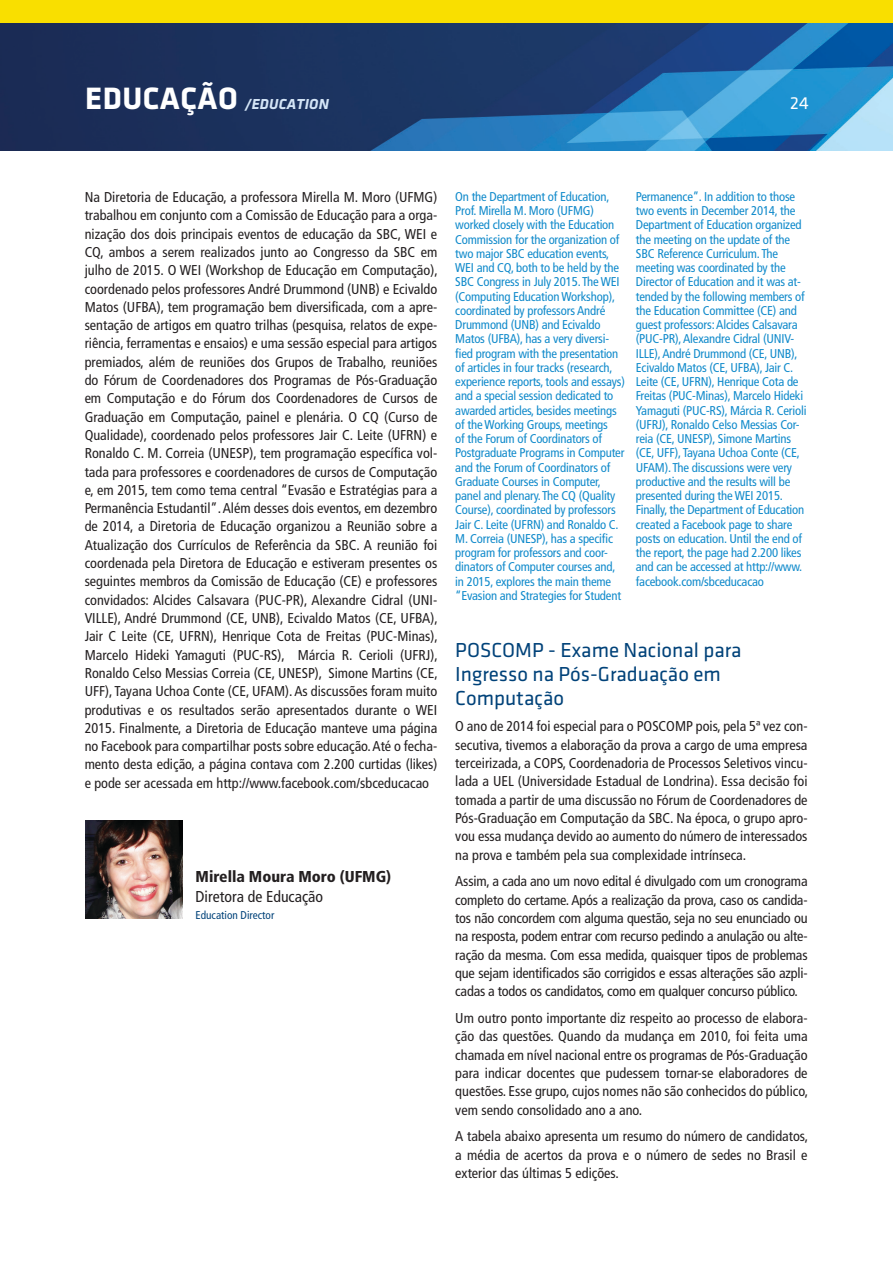
<style>
.page{position:relative;width:893px;height:1263px;background:#fff}
.page>*{position:absolute;margin:0;border:0;box-sizing:border-box;transform-origin:0 0}
.Sub1{font:21px/24px "Klavika";color:#004279}
.t1{font:18px "Klavika";color:#fff}
.Nome{font:900 condensed 15.75px "Frutiger LT Std";color:#231f20}
.Cargo{font:condensed 15.75px "Frutiger LT Std";color:#231f20}
.SECAO{font:15px "Klavika Bold Bold Italic OSF";letter-spacing:.015em;color:#d4e5f6}
.Padrão{font:condensed 14.25px/18.3px "Frutiger LT Std";color:#231f20;text-align:justify}
.Traduzido{font:condensed 12.75px/14.2px "Frutiger LT Std";letter-spacing:-.015em;color:#108acb}
.Cargo_traduçao{font:condensed 11.25px "Frutiger LT Std";color:#004279}
.s1{font-family:"Klavika";font-weight:700;font-size:32.1px;color:#fff}
</style>
<div class="page">
<img style="left:0;top:23px;width:893px;height:127px">
<div style="left:0;top:0;width:893px;height:23px;background:#f9df00"></div>
<img style="left:85px;top:821px;width:98px;height:97px">
<p class="SECAO" style="left:85px;top:96px;width:245px"><span class="s1">EDUCAÇÃO</span> /EDUCATION</p>
<p class="t1" style="left:790px;top:94px;width:20px">24</p>
<p class="Padrão" style="left:85px;top:188px;width:355px">Na Diretoria de Educação, a professora Mirella M. Moro (UFMG) trabalhou em conjunto com a Comissão de Educação para a orga&shy;nização dos dois principais eventos de educação da SBC, WEI e CQ, ambos a serem realizados junto ao Congresso da SBC em julho de 2015. O WEI (Workshop de Educação em Computação), coordenado pelos professores André Drummond (UNB) e Ecivaldo Matos (UFBA), tem programação bem diversificada, com a apre&shy;sentação de artigos em quatro trilhas (pesquisa, relatos de expe&shy;riência, ferramentas e ensaios) e uma sessão especial para artigos premiados, além de reuniões dos Grupos de Trabalho, reuniões do Fórum de Coordenadores dos Programas de Pós-Graduação em Computação e do Fórum dos Coordenadores de Cursos de Graduação em Computação, painel e plenária. O CQ (Curso de Qualidade), coordenado pelos professores Jair C. Leite (UFRN) e Ronaldo C. M. Correia (UNESP), tem programação específica vol&shy;tada para professores e coordenadores de cursos de Computação e, em 2015, tem como tema central “Evasão e Estratégias para a Permanência Estudantil”. Além desses dois eventos, em dezembro de 2014, a Diretoria de Educação organizou a Reunião sobre a Atualização dos Currículos de Referência da SBC. A reunião foi coordenada pela Diretora de Educação e estiveram presentes os seguintes membros da Comissão de Educação (CE) e professores convidados: Alcides Calsavara (PUC-PR), Alexandre Cidral (UNI-VILLE), André Drummond (CE, UNB), Ecivaldo Matos (CE, UFBA), Jair C Leite (CE, UFRN), Henrique Cota de Freitas (PUC-Minas), Marcelo Hideki Yamaguti (PUC-RS), Márcia R. Cerioli (UFRJ), Ronaldo Celso Messias Correia (CE, UNESP), Simone Martins (CE, UFF), Tayana Uchoa Conte (CE, UFAM). As discussões foram muito produtivas e os resultados serão apresentados durante o WEI 2015. Finalmente, a Diretoria de Educação manteve uma página no Facebook para compartilhar posts sobre educação. Até o fecha&shy;mento desta edição, a página contava com 2.200 curtidas (likes) e pode ser acessada em http://www.facebook.com/sbceducacao</p>
<p class="Nome" style="left:196px;top:867px;width:197px">Mirella Moura Moro (UFMG)</p>
<p class="Cargo" style="left:196px;top:887px;width:129px">Diretora de Educação</p>
<p class="Cargo_traduçao" style="left:196px;top:908px;width:80px">Education Director</p>
<p class="Traduzido" style="left:455px;top:189px;width:171px">On the Department of Education, Prof. Mirella M. Moro (UFMG) worked closely with the Education Commission for the organization of two major SBC education events, WEI and CQ, both to be held by the SBC Congress in July 2015. The WEI (Computing Education Workshop), coordinated by professors André Drummond (UNB) and Ecivaldo Matos (UFBA), has a very diversi&shy;fied program with the presentation of articles in four tracks (research, experience reports, tools and essays) and a special session dedicated to awarded articles, besides meetings of the Working Groups, meetings<br>of the Forum of Coordinators of Postgraduate Programs in Computer and the Forum of Coordinators of Graduate Courses in Computer, panel and plenary. The CQ (Quality Course), coordinated by professors Jair C. Leite (UFRN) and Ronaldo C.<br>M. Correia (UNESP), has a specific program for professors and coor&shy;dinators of Computer courses and, in 2015, explores the main theme “Evasion and Strategies for Student</p>
<p class="Traduzido" style="left:636px;top:189px;width:172px">Permanence”. In addition to those two events in December 2014, the Department of Education organized the meeting on the update of the SBC Reference Curriculum. The meeting was coordinated by the Director of Education and it was at&shy;tended by the following members of the Education Committee (CE) and guest professors: Alcides Calsavara (PUC-PR), Alexandre Cidral (UNIV-ILLE), André Drummond (CE, UNB), Ecivaldo Matos (CE, UFBA), Jair C.<br>Leite (CE, UFRN), Henrique Cota de Freitas (PUC-Minas), Marcelo Hideki Yamaguti (PUC-RS), Márcia R. Cerioli (UFRJ), Ronaldo Celso Messias Cor&shy;reia (CE, UNESP), Simone Martins (CE, UFF), Tayana Uchoa Conte (CE, UFAM). The discussions were very productive and the results will be presented during the WEI 2015.<br>Finally, the Department of Education created a Facebook page to share posts on education. Until the end of the report, the page had 2.200 likes and can be accessed at http://www. facebook.com/sbceducacao</p>
<p class="Sub1" style="left:455px;top:638px;width:288px">POSCOMP - Exame Nacional para<br>Ingresso na Pós-Graduação em<br>Computação</p>
<p class="Padrão" style="left:455px;top:717px;width:354px">O ano de 2014 foi especial para o POSCOMP pois, pela 5ª vez con&shy;secutiva, tivemos a elaboração da prova a cargo de uma empresa terceirizada, a COPS, Coordenadoria de Processos Seletivos vincu&shy;lada a UEL (Universidade Estadual de Londrina). Essa decisão foi tomada a partir de uma discussão no Fórum de Coordenadores de Pós-Graduação em Computação da SBC. Na época, o grupo apro&shy;vou essa mudança devido ao aumento do número de interessados na prova e também pela sua complexidade intrínseca.</p>
<p class="Padrão" style="left:455px;top:872px;width:354px">Assim, a cada ano um novo edital é divulgado com um cronograma completo do certame. Após a realização da prova, caso os candida&shy;tos não concordem com alguma questão, seja no seu enunciado ou na resposta, podem entrar com recurso pedindo a anulação ou alte&shy;ração da mesma. Com essa medida, quaisquer tipos de problemas que sejam identificados são corrigidos e essas alterações são azpli&shy;cadas a todos os candidatos, como em qualquer concurso público.</p>
<p class="Padrão" style="left:455px;top:1009px;width:354px">Um outro ponto importante diz respeito ao processo de elabora&shy;ção das questões. Quando da mudança em 2010, foi feita uma chamada em nível nacional entre os programas de Pós-Graduação para indicar docentes que pudessem tornar-se elaboradores de questões. Esse grupo, cujos nomes não são conhecidos do público, vem sendo consolidado ano a ano.</p>
<p class="Padrão" style="left:455px;top:1127px;width:354px">A tabela abaixo apresenta um resumo do número de candidatos, a média de acertos da prova e o número de sedes no Brasil e exterior das últimas 5 edições.</p>
</div>
